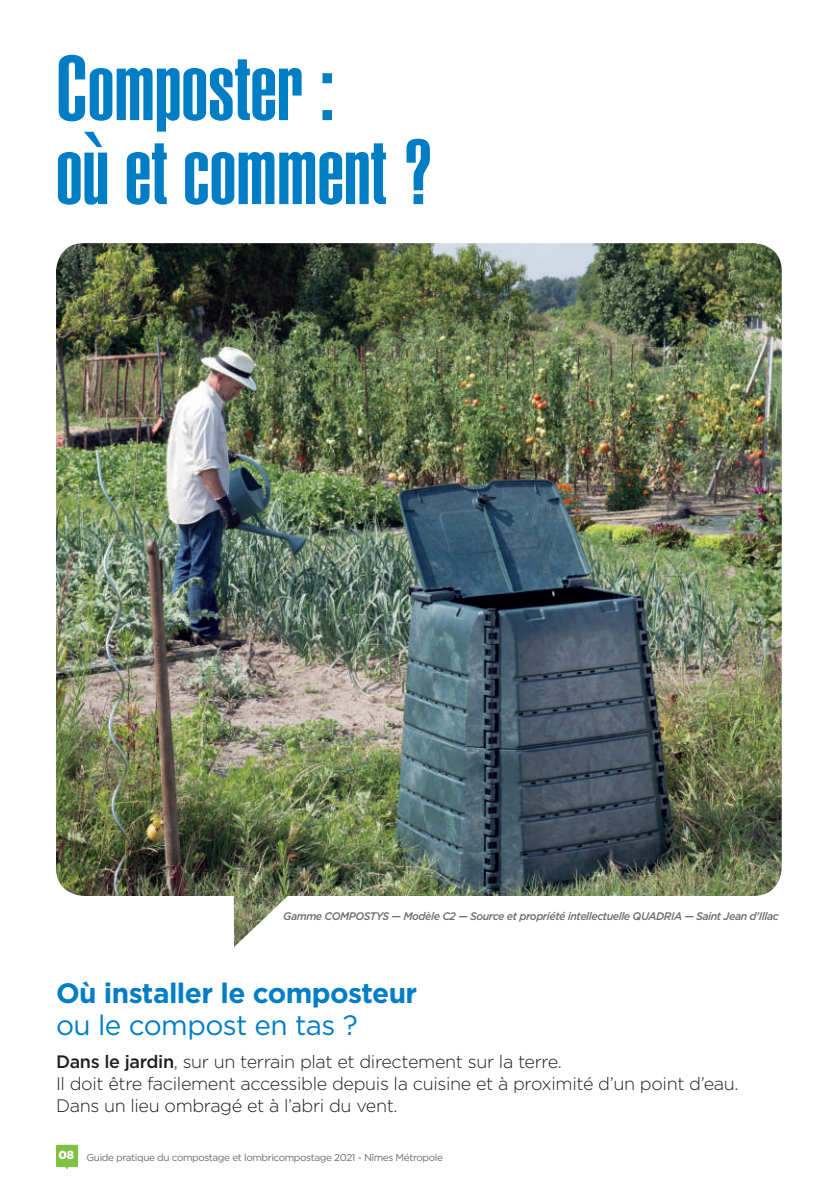
<style>
.page{position:relative;width:839px;height:1191px;background:#fff}
.page>*{position:absolute;margin:0;border:0;box-sizing:border-box;transform-origin:0 0}
.t1{font:900 extra-condensed 90px/84px "Helvetica";color:#007ec5;scale:1.06 1}
.t2{font:700 28px "Gotham";letter-spacing:-.02em;color:#007ec5}
.t3{font:28px "Gotham";letter-spacing:-.02em;color:#007ec5}
.t4{font:300 18px/21.6px "Gotham";letter-spacing:-.02em;color:#231f20}
.t5{font:italic 500 11px "Gotham";letter-spacing:-.04em;color:#6c6d70;scale:.96 1}
.t6{font:10px "Gotham";letter-spacing:-.04em;color:#6c6d70}
.s1{font-weight:500}
</style>
<div class="page">
<svg style="left:56px;top:1145px;width:22px;height:24px"></svg>
<img style="left:56px;top:243px;width:726px;height:704px">
<h1 class="t1" style="left:56px;top:46px;width:358px">Composter :<br>où et comment ?</h1>
<p class="t5" style="left:283px;top:908px;width:518px">Gamme COMPOSTYS — Modèle C2 — Source et propriété intellectuelle QUADRIA — Saint Jean d’Illac</p>
<h2 class="t2" style="left:56px;top:974px;width:363px">Où installer le composteur</h2>
<h2 class="t3" style="left:56px;top:1007px;width:303px">ou le compost en tas ?</h2>
<p class="t4" style="left:56px;top:1051px;width:684px"><span class="s1">Dans le jardin</span>, sur un terrain plat et directement sur la terre.<br>Il doit être facilement accessible depuis la cuisine et à proximité d’un point d’eau.<br>Dans un lieu ombragé et à l’abri du vent.</p>
<p class="t6" style="left:58px;top:1151px;width:386px"><sup>08</sup> Guide pratique du compostage et lombricompostage 2021 - Nîmes Métropole</p>
</div>
